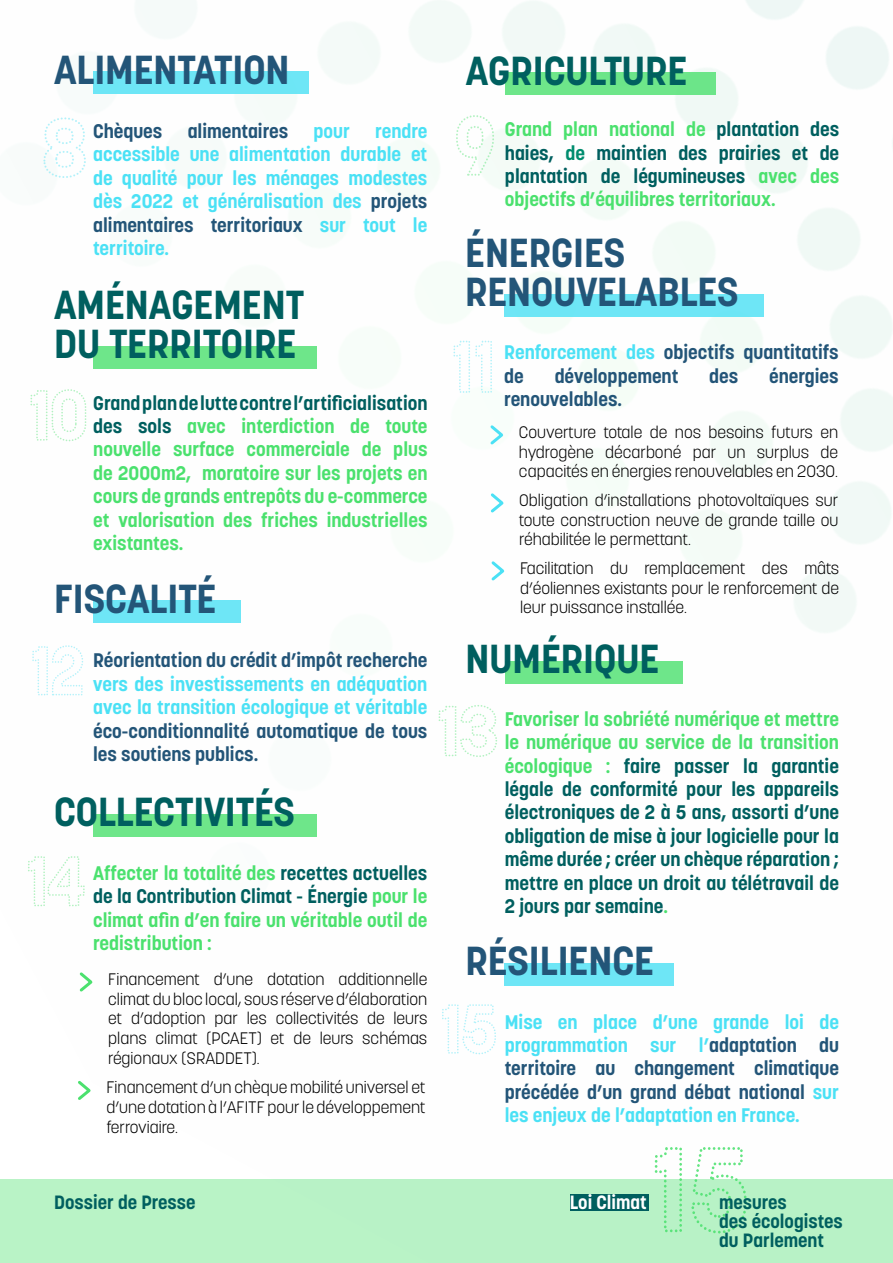
<style>
.page{position:relative;width:893px;height:1263px;background:#fff}
.page>*{position:absolute;margin:0;border:0;box-sizing:border-box;transform-origin:0 0}
.t1{font:700 40.2px/39px "Korolev";color:#005f5f}
.t2{font:700 40.2px/39px "Korolev";color:#235578}
.t3{font:700 19.5px/23.4px "Korolev";color:#005f5f;text-align:justify}
.t4{font:700 19.5px/23.4px "Korolev";color:#4be1f5;text-align:justify}
.t5{font:700 19.5px/23.4px "Korolev";color:#4be16e;text-align:justify}
.t6{font:700 19.5px/23.4px "Korolev";color:#235578}
.t7{font:700 19.05px/19.4px "Korolev";color:#005f5f}
.t8{font:700 19.05px "Korolev";color:#fff}
.t9{font:300 16.5px/19.8px "Korolev";color:#000;text-align:justify}
.s1{color:#235578}
.s2{color:#005f5f}
.s3{color:#4be16e}
.s4{color:#008c6e}
.s5{color:#4be1f5}
</style>
<div class="page">
<svg style="left:28px;top:856px;width:57px;height:50px"></svg>
<svg style="left:32px;top:645px;width:51px;height:50px"></svg>
<div style="left:505px;top:73px;width:211px;height:22px;background:#6ee68a"></div>
<div style="left:93px;top:72px;width:215px;height:22px;background:#6ee6f6"></div>
<div style="left:93px;top:346px;width:224px;height:22px;background:#6ee68a"></div>
<div style="left:504px;top:295px;width:260px;height:22px;background:#6ee6f6"></div>
<div style="left:93px;top:601px;width:148px;height:22px;background:#6ee6f6"></div>
<div style="left:505px;top:661px;width:177px;height:23px;background:#6ee68a"></div>
<div style="left:93px;top:815px;width:224px;height:22px;background:#6ee68a"></div>
<svg style="left:79px;top:972px;width:14px;height:20px"></svg>
<svg style="left:78px;top:1080px;width:13px;height:20px"></svg>
<div style="left:505px;top:963px;width:169px;height:22px;background:#6ee6f6"></div>
<svg style="left:43px;top:117px;width:43px;height:61px"></svg>
<svg style="left:456px;top:115px;width:38px;height:61px"></svg>
<svg style="left:30px;top:389px;width:56px;height:52px"></svg>
<svg style="left:453px;top:341px;width:39px;height:52px"></svg>
<svg style="left:439px;top:705px;width:58px;height:52px"></svg>
<svg style="left:442px;top:1004px;width:54px;height:50px"></svg>
<svg style="left:488px;top:423px;width:18px;height:24px"></svg>
<svg style="left:490px;top:493px;width:14px;height:20px"></svg>
<svg style="left:491px;top:561px;width:14px;height:20px"></svg>
<div style="left:0;top:1179px;width:893px;height:84px;background:#b8f2c6"></div>
<svg style="left:655px;top:1147px;width:27px;height:85px"></svg>
<svg style="left:691px;top:1147px;width:56px;height:86px"></svg>
<div style="left:570px;top:1195px;width:78px;height:16px;background:#005f5f"></div>
<h1 class="t2" style="left:54px;top:50px;width:237px">ALIMENTATION</h1>
<p class="t6" style="left:93px;top:119px;width:71px">Chèques</p>
<p class="t6" style="left:188px;top:119px;width:102px">alimentaires</p>
<p class="t4" style="left:314px;top:119px;width:38px">pour</p>
<p class="t4" style="left:93px;top:119px;width:336px;text-indent:282px">rendre accessible une alimentation durable et de qualité pour les ménages modestes dès 2022 et généralisation des <span class="s1">projets alimentaires territoriaux</span> sur tout le territoire.</p>
<h1 class="t1" style="left:54px;top:285px;width:251px">AMÉNAGEMENT<br>DU TERRITOIRE</h1>
<p class="t5" style="left:93px;top:391px;width:336px"><span class="s2">Grand plan de lutte contre l’artificialisation des sols</span> avec interdiction de toute nouvelle surface commerciale de plus de 2000m2, moratoire sur les projets en cours de grands entrepôts du e-commerce et valorisation des friches industrielles existantes.</p>
<h1 class="t2" style="left:54px;top:579px;width:164px">FISCALITÉ</h1>
<p class="t6" style="left:93px;top:649px;width:336px">Réorientation du crédit d’impôt recherche</p>
<p class="t4" style="left:93px;top:672px;width:336px">vers des investissements en adéquation avec la transition écologique et véritable</p>
<p class="t6" style="left:93px;top:719px;width:336px">éco-conditionnalité automatique de tous les soutiens publics.</p>
<h1 class="t1" style="left:54px;top:793px;width:242px">COLLECTIVITÉS</h1>
<p class="t5" style="left:93px;top:861px;width:336px">Affecter la totalité des <span class="s2">recettes actuelles de la Contribution Climat - Énergie</span> pour le climat afin d’en faire un véritable outil de redistribution :</p>
<p class="t9" style="left:108px;top:969px;width:321px">Financement d’une dotation additionnelle climat du bloc local, sous réserve d’élaboration et d’adoption par les collectivités de leurs plans climat (PCAET) et de leurs schémas régionaux (SRADDET).</p>
<p class="t9" style="left:106px;top:1077px;width:321px">Financement d’un chèque mobilité universel et d’une dotation à l’AFITF pour le développement ferroviaire.</p>
<h1 class="t1" style="left:466px;top:51px;width:223px">AGRICULTURE</h1>
<p class="t3" style="left:505px;top:118px;width:336px"><span class="s3">Grand plan national de</span> plantation des haies, <span class="s4">de</span> maintien des prairies et de plantation de légumineuses <span class="s3">avec des objectifs d’équilibres territoriaux.</span></p>
<h1 class="t2" style="left:465px;top:234px;width:275px">ÉNERGIES<br>RENOUVELABLES</h1>
<p class="t6" style="left:504px;top:341px;width:336px"><span class="s5">Renforcement des</span> objectifs quantitatifs de</p>
<p class="t6" style="left:555px;top:364px;width:125px">développement</p>
<p class="t6" style="left:709px;top:364px;width:31px">des</p>
<p class="t6" style="left:769px;top:364px;width:71px">énergies</p>
<p class="t6" style="left:504px;top:387px;width:119px">renouvelables.</p>
<p class="t9" style="left:519px;top:422px;width:321px">Couverture totale de nos besoins futurs en hydrogène décarboné par un surplus de capacités en énergies renouvelables en 2030.</p>
<p class="t9" style="left:519px;top:490px;width:321px">Obligation d’installations photovoltaïques sur toute construction neuve de grande taille ou réhabilitée le permettant.</p>
<p class="t9" style="left:520px;top:558px;width:321px">Facilitation du remplacement des mâts d’éoliennes existants pour le renforcement de leur puissance installée.</p>
<h1 class="t1" style="left:466px;top:640px;width:195px">NUMÉRIQUE</h1>
<p class="t3" style="left:505px;top:707px;width:336px"><span class="s3">Favoriser la sobriété numérique et mettre le numérique au service de la transition écologique :</span> faire passer la garantie légale de conformité pour les appareils électroniques de 2 à 5 ans, assorti d’une obligation de mise à jour logicielle pour la même durée ; créer un chèque réparation ; mettre en place un droit au télétravail de 2 jours par semaine<span class="s3">.</span></p>
<h1 class="t2" style="left:466px;top:941px;width:190px">RÉSILIENCE</h1>
<p class="t4" style="left:505px;top:1010px;width:336px">Mise en place d’une grande loi de programmation sur l’<span class="s1">adaptation du territoire au changement climatique précédée d’un grand débat national</span> sur les enjeux de l’adaptation en France.</p>
<p class="t7" style="left:54px;top:1192px;width:143px">Dossier de Presse</p>
<p class="t8" style="left:570px;top:1190px;width:78px">Loi Climat</p>
<p class="t7" style="left:719px;top:1192px;width:125px">mesures<br>des écologistes du Parlement</p>
</div>
